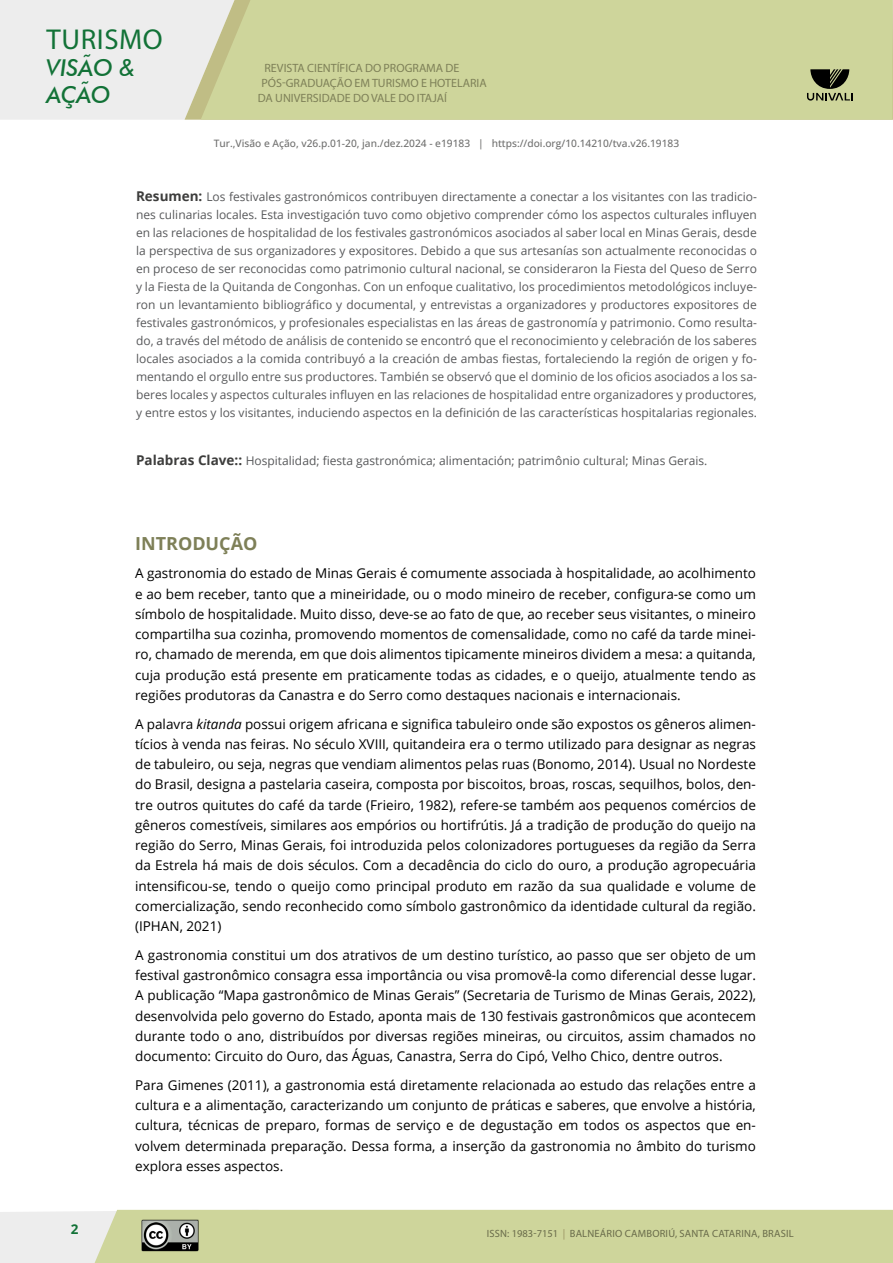
<style>
.page{position:relative;width:893px;height:1263px;background:#fff}
.page>*{position:absolute;margin:0;border:0;box-sizing:border-box;transform-origin:0 0}
.t1{font:28.8px "Myriad Pro";letter-spacing:.02em;color:#127237}
.t2{font:italic 500 23.25px/26.5px "Futura BT";color:#127237}
.t3{font:700 18px "Open Sans";color:#7e8058}
.t4{font:13.5px/20.2px "Open Sans";color:#000;text-align:justify}
.t5{font:700 13.5px "Open Sans";color:#127237}
.t6{font:12px/18px "Open Sans";color:#58595b;text-align:justify}
.t7{font:12px "Myriad Pro";color:#7e8058}
.t8{font:10.5px "Myriad Pro";letter-spacing:.02em;color:#696b4a}
.t9{font:500 10.2px "Open Sans";color:#70706f}
.s1{font-weight:700;font-size:13.5px;color:#3d3d3c}
.s2{font-style:italic}
.s3{color:#98905f}
</style>
<div class="page">
<div style="left:0;top:0;width:185px;height:120px;background:#ededed"></div>
<svg style="left:185px;top:0;width:708px;height:120px;fill:#ededed"></svg>
<div style="left:201px;top:0;width:691px;height:120px;background:#ced59b"></div>
<svg style="left:0;top:1210px;width:893px;height:53px"></svg>
<svg style="left:807px;top:69px;width:46px;height:32px"></svg>
<div style="left:118px;top:1218px;width:104px;height:39px;background:#ced59b"></div>
<img style="left:141px;top:1219px;width:58px;height:33px">
<h1 class="t1" style="left:47px;top:22px;width:118px">TURISMO</h1>
<h2 class="t2" style="left:46px;top:54px;width:90px">VISÃO &amp;<br>AÇÃO</h2>
<p class="t7" style="left:264px;top:60px;width:196px">REVISTA CIENTÍFICA DO PROGRAMA DE</p>
<p class="t7" style="left:261px;top:75px;width:227px">PÓS-GRADUAÇÃO EM TURISMO E HOTELARIA</p>
<p class="t7" style="left:258px;top:90px;width:191px">DA UNIVERSIDADE DO VALE DO ITAJAÍ</p>
<p class="t9" style="left:214px;top:136px;width:467px">Tur.,Visão e Ação, v26.p.01-20, jan./dez.2024 - e19183 | https://doi.org/10.14210/tva.v26.19183</p>
<p class="t6" style="left:136px;top:187px;width:622px"><span class="s1">Resumen:</span> Los festivales gastronómicos contribuyen directamente a conectar a los visitantes con las tradicio&shy;nes culinarias locales. Esta investigación tuvo como objetivo comprender cómo los aspectos culturales influyen en las relaciones de hospitalidad de los festivales gastronómicos asociados al saber local en Minas Gerais, desde la perspectiva de sus organizadores y expositores. Debido a que sus artesanías son actualmente reconocidas o en proceso de ser reconocidas como patrimonio cultural nacional, se consideraron la Fiesta del Queso de Serro y la Fiesta de la Quitanda de Congonhas. Con un enfoque cualitativo, los procedimientos metodológicos incluye&shy;ron un levantamiento bibliográfico y documental, y entrevistas a organizadores y productores expositores de festivales gastronómicos, y profesionales especialistas en las áreas de gastronomía y patrimonio. Como resulta&shy;do, a través del método de análisis de contenido se encontró que el reconocimiento y celebración de los saberes locales asociados a la comida contribuyó a la creación de ambas fiestas, fortaleciendo la región de origen y fo&shy;mentando el orgullo entre sus productores. También se observó que el dominio de los oficios asociados a los sa&shy;beres locales y aspectos culturales influyen en las relaciones de hospitalidad entre organizadores y productores, y entre estos y los visitantes, induciendo aspectos en la definición de las características hospitalarias regionales.</p>
<p class="t6" style="left:136px;top:451px;width:573px"><span class="s1">Palabras Clave::</span> Hospitalidad; fiesta gastronómica; alimentación; patrimônio cultural; Minas Gerais.</p>
<h3 class="t3" style="left:135px;top:530px;width:124px">INTRODUÇÃO</h3>
<p class="t4" style="left:135px;top:563px;width:622px">A gastronomia do estado de Minas Gerais é comumente associada à hospitalidade, ao acolhimento e ao bem receber, tanto que a mineiridade, ou o modo mineiro de receber, configura-se como um símbolo de hospitalidade. Muito disso, deve-se ao fato de que, ao receber seus visitantes, o mineiro compartilha sua cozinha, promovendo momentos de comensalidade, como no café da tarde minei&shy;ro, chamado de merenda, em que dois alimentos tipicamente mineiros dividem a mesa: a quitanda, cuja produção está presente em praticamente todas as cidades, e o queijo, atualmente tendo as regiões produtoras da Canastra e do Serro como destaques nacionais e internacionais.</p>
<p class="t4" style="left:135px;top:713px;width:622px">A palavra <span class="s2">kitanda</span> possui origem africana e significa tabuleiro onde são expostos os gêneros alimen&shy;tícios à venda nas feiras. No século XVIII, quitandeira era o termo utilizado para designar as negras de tabuleiro, ou seja, negras que vendiam alimentos pelas ruas (Bonomo, 2014). Usual no Nordeste do Brasil, designa a pastelaria caseira, composta por biscoitos, broas, roscas, sequilhos, bolos, den&shy;tre outros quitutes do café da tarde (Frieiro, 1982), refere-se também aos pequenos comércios de gêneros comestíveis, similares aos empórios ou hortifrútis. Já a tradição de produção do queijo na região do Serro, Minas Gerais, foi introduzida pelos colonizadores portugueses da região da Serra da Estrela há mais de dois séculos. Com a decadência do ciclo do ouro, a produção agropecuária intensificou-se, tendo o queijo como principal produto em razão da sua qualidade e volume de comercialização, sendo reconhecido como símbolo gastronômico da identidade cultural da região. (IPHAN, 2021)</p>
<p class="t4" style="left:135px;top:944px;width:622px">A gastronomia constitui um dos atrativos de um destino turístico, ao passo que ser objeto de um festival gastronômico consagra essa importância ou visa promovê-la como diferencial desse lugar.<br>A publicação “Mapa gastronômico de Minas Gerais” (Secretaria de Turismo de Minas Gerais, 2022), desenvolvida pelo governo do Estado, aponta mais de 130 festivais gastronômicos que acontecem durante todo o ano, distribuídos por diversas regiões mineiras, ou circuitos, assim chamados no documento: Circuito do Ouro, das Águas, Canastra, Serra do Cipó, Velho Chico, dentre outros.</p>
<p class="t4" style="left:135px;top:1074px;width:622px">Para Gimenes (2011), a gastronomia está diretamente relacionada ao estudo das relações entre a cultura e a alimentação, caracterizando um conjunto de práticas e saberes, que envolve a história, cultura, técnicas de preparo, formas de serviço e de degustação em todos os aspectos que en&shy;volvem determinada preparação. Dessa forma, a inserção da gastronomia no âmbito do turismo explora esses aspectos.</p>
<p class="t5" style="left:71px;top:1219px;width:9px">2</p>
<p class="t8" style="left:487px;top:1227px;width:308px">ISSN: 1983-7151 <span class="s3">|</span> BALNEÁRIO CAMBORIÚ, SANTA CATARINA, BRASIL</p>
</div>
